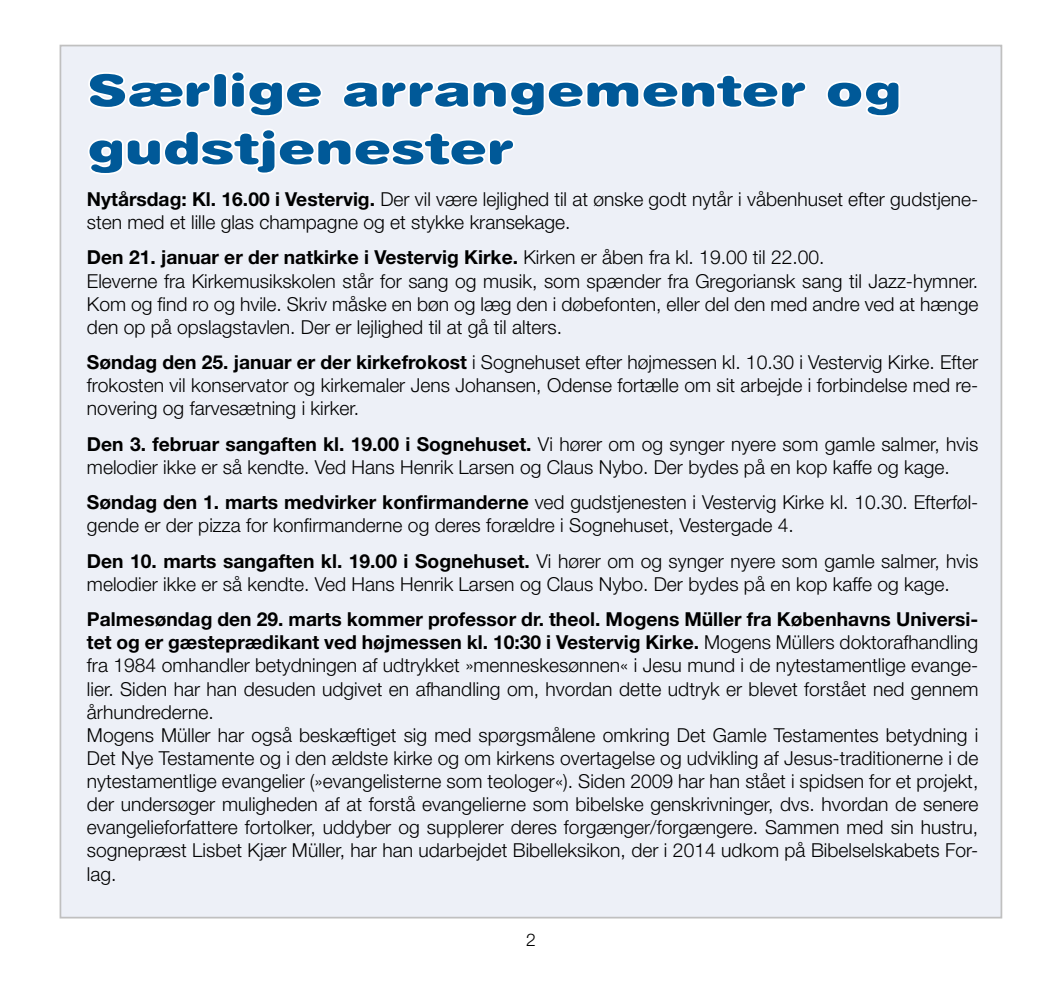
<style>
.page{position:relative;width:1042px;height:993px;background:#fff}
.page>*{position:absolute;margin:0;border:0;box-sizing:border-box;transform-origin:0 0}
.t1{font:900 43.75px/57.8px "Helvetica Rounded LT Std";color:#005998;scale:1.3 1}
.t2{font:300 19.25px/23.1px "Helvetica Neue LT Std";color:#000}
.t3{font:300 17.5px "Helvetica Neue LT Std";color:#000}
.s1{font-weight:700}
</style>
<div class="page">
<div style="left:60px;top:46px;width:941px;height:871px;background:#edf0f7"></div>
<svg style="left:88px;top:71px;width:234px;height:46px"></svg>
<svg style="left:342px;top:74px;width:465px;height:43px"></svg>
<svg style="left:826px;top:81px;width:74px;height:36px"></svg>
<svg style="left:88px;top:129px;width:427px;height:46px"></svg>
<h1 class="t1" style="left:87px;top:60px;width:628px">Særlige arrangementer og gudstjenester</h1>
<p class="t2" style="left:87px;top:187px;width:893px"><span class="s1">Nytårsdag: Kl. 16.00 i Vestervig.</span> Der vil være lejlighed til at ønske godt nytår i våbenhuset efter gudstjene&shy;sten med et lille glas champagne og et stykke kransekage.</p>
<p class="t2" style="left:87px;top:245px;width:893px"><span class="s1">Den 21. januar er der natkirke i Vestervig Kirke.</span> Kirken er åben fra kl. 19.00 til 22.00.<br>Eleverne fra Kirkemusikskolen står for sang og musik, som spænder fra Gregoriansk sang til Jazz-hymner.<br>Kom og find ro og hvile. Skriv måske en bøn og læg den i døbefonten, eller del den med andre ved at hænge den op på opslagstavlen. Der er lejlighed til at gå til alters.</p>
<p class="t2" style="left:87px;top:350px;width:893px;text-align:justify"><span class="s1">Søndag den 25. januar er der kirkefrokost</span> i Sognehuset efter højmessen kl. 10.30 i Vestervig Kirke. Efter frokosten vil konservator og kirkemaler Jens Johansen, Odense fortælle om sit arbejde i forbindelse med re&shy;novering og farvesætning i kirker.</p>
<p class="t2" style="left:87px;top:432px;width:893px"><span class="s1">Den 3. februar sangaften kl. 19.00 i Sognehuset.</span> Vi hører om og synger nyere som gamle salmer, hvis melodier ikke er så kendte. Ved Hans Henrik Larsen og Claus Nybo. Der bydes på en kop kaffe og kage.</p>
<p class="t2" style="left:87px;top:490px;width:893px"><span class="s1">Søndag den 1. marts medvirker konfirmanderne</span> ved gudstjenesten i Vestervig Kirke kl. 10.30. Efterføl&shy;gende er der pizza for konfirmanderne og deres forældre i Sognehuset, Vestergade 4.</p>
<p class="t2" style="left:87px;top:548px;width:893px"><span class="s1">Den 10. marts sangaften kl. 19.00 i Sognehuset.</span> Vi hører om og synger nyere som gamle salmer, hvis melodier ikke er så kendte. Ved Hans Henrik Larsen og Claus Nybo. Der bydes på en kop kaffe og kage.</p>
<p class="t2" style="left:87px;top:607px;width:893px"><span class="s1">Palmesøndag den 29. marts kommer professor dr. theol. Mogens Müller fra Københavns Universi&shy;tet og er gæsteprædikant ved højmessen kl. 10:30 i Vestervig Kirke.</span> Mogens Müllers doktorafhandling fra 1984 omhandler betydningen af udtrykket »menneskesønnen« i Jesu mund i de nytestamentlige evange&shy;lier. Siden har han desuden udgivet en afhandling om, hvordan dette udtryk er blevet forstået ned gennem århundrederne.<br>Mogens Müller har også beskæftiget sig med spørgsmålene omkring Det Gamle Testamentes betydning i Det Nye Testamente og i den ældste kirke og om kirkens overtagelse og udvikling af Jesus-traditionerne i de nytestamentlige evangelier (»evangelisterne som teologer«). Siden 2009 har han stået i spidsen for et projekt, der undersøger muligheden af at forstå evangelierne som bibelske genskrivninger, dvs. hvordan de senere evangelieforfattere fortolker, uddyber og supplerer deres forgænger/forgængere. Sammen med sin hustru, sognepræst Lisbet Kjær Müller, har han udarbejdet Bibelleksikon, der i 2014 udkom på Bibelselskabets For&shy;lag.</p>
<p class="t3" style="left:526px;top:928px;width:11px">2</p>
</div>
